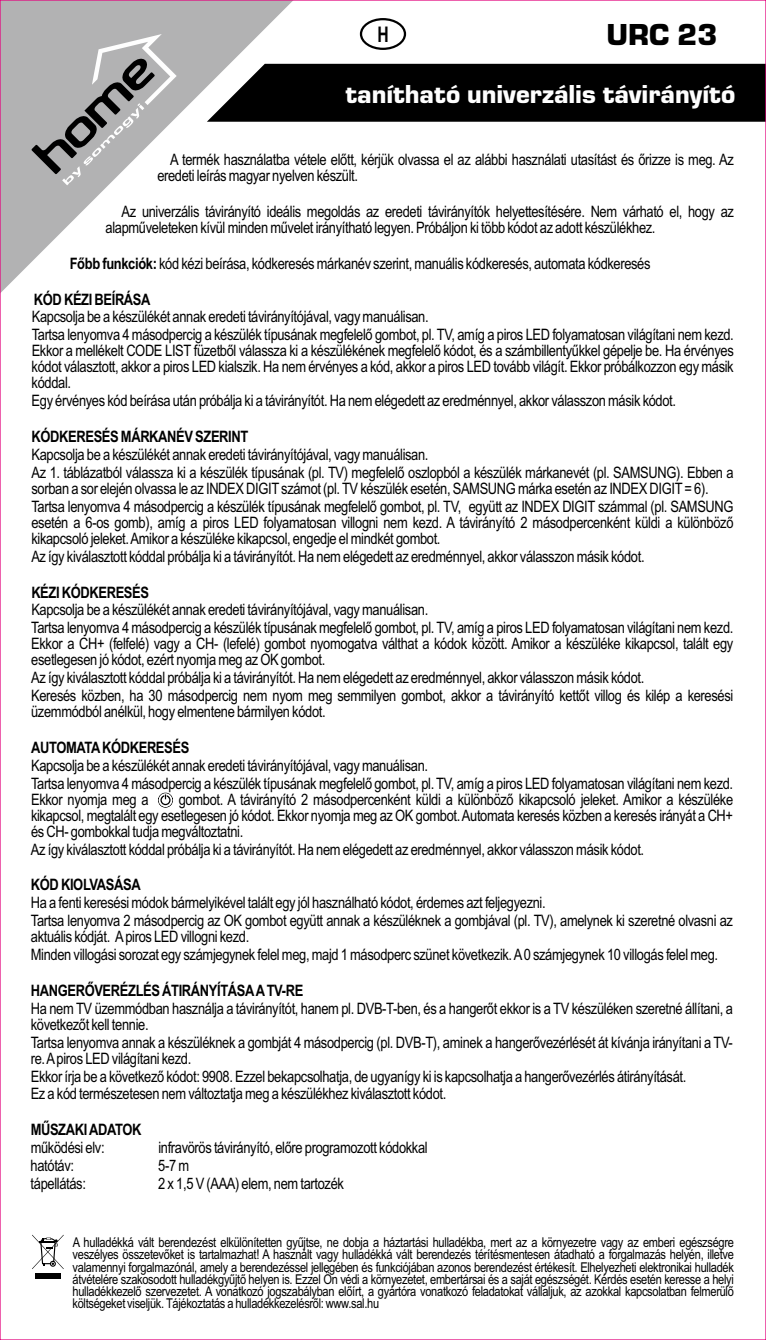
<style>
.page{position:relative;width:766px;height:1340px;background:#fff}
.page>*{position:absolute;margin:0;border:0;box-sizing:border-box;transform-origin:0 0}
.t1{font:31.5px "Eurostile TEE Blac";color:#000}
.t2{font:27px "Eurostile TEE Blac";color:#fefefe}
.t3{font:700 21.6px "Arial Narrow";color:#000;scale:.89 1}
.t4{font:15.75px/16px "Arial Narrow";letter-spacing:-.025em;color:#000}
.t5{font:700 15.75px "Arial Narrow";letter-spacing:-.025em;color:#000}
.t6{font:13.5px/12.2px "Arial Narrow";letter-spacing:-.025em;color:#000;text-align:justify}
.s1{font-weight:700}
</style>
<div class="page">
<div style="left:306px;top:64px;width:457px;height:58px;background:#000"></div>
<svg style="left:2px;top:2px;width:304px;height:290px"></svg>
<svg style="left:31px;top:34px;width:146px;height:151px"></svg>
<svg style="left:360px;top:18px;width:46px;height:32px"></svg>
<svg style="left:158px;top:792px;width:15px;height:15px"></svg>
<svg style="left:32px;top:1234px;width:32px;height:35px"></svg>
<div style="left:35px;top:1272px;width:26px;height:6px;background:#000"></div>
<h3 class="t3" style="left:377px;top:26px;width:14px">H</h3>
<h1 class="t1" style="left:606px;top:21px;width:112px">URC 23</h1>
<h2 class="t2" style="left:345px;top:83px;width:391px">tanítható univerzális távirányító</h2>
<p class="t4" style="left:157px;top:153px;width:578px;text-indent:13px">A termék használatba vétele előtt, kérjük olvassa el az alábbi használati utasítást és őrizze is meg. Az eredeti leírás magyar nyelven készült.</p>
<p class="t4" style="left:105px;top:205px;width:629px;text-indent:16px">Az univerzális távirányító ideális megoldás az eredeti távirányítók helyettesítésére. Nem várható el, hogy az alapműveleteken kívül minden művelet irányítható legyen. Próbáljon ki több kódot az adott készülékhez.</p>
<p class="t4" style="left:70px;top:257px;width:582px"><span class="s1">Főbb funkciók:</span> kód kézi beírása, kódkeresés márkanév szerint, manuális kódkeresés, automata kódkeresés</p>
<p class="t5" style="left:34px;top:293px;width:118px">KÓD KÉZI BEÍRÁSA</p>
<p class="t4" style="left:32px;top:309px;width:703px;line-height:17.8px">Kapcsolja be a készülékét annak eredeti távirányítójával, vagy manuálisan.<br>Tartsa lenyomva 4 másodpercig a készülék típusának megfelelő gombot, pl. TV, amíg a piros LED folyamatosan világítani nem kezd.</p>
<p class="t4" style="left:32px;top:344px;width:703px;text-align:justify">Ekkor a mellékelt CODE LIST füzetből válassza ki a készülékének megfelelő kódot, és a számbillentyűkkel gépelje be. Ha érvényes kódot választott, akkor a piros LED kialszik. Ha nem érvényes a kód, akkor a piros LED tovább világít. Ekkor próbálkozzon egy másik kóddal.</p>
<p class="t4" style="left:32px;top:394px;width:645px">Egy érvényes kód beírása után próbálja ki a távirányítót. Ha nem elégedett az eredménnyel, akkor válasszon másik kódot.</p>
<p class="t5" style="left:32px;top:430px;width:218px">KÓDKERESÉS MÁRKANÉV SZERINT</p>
<p class="t4" style="left:32px;top:447px;width:703px;line-height:17.8px">Kapcsolja be a készülékét annak eredeti távirányítójával, vagy manuálisan.<br>Az 1. táblázatból válassza ki a készülék típusának (pl. TV) megfelelő oszlopból a készülék márkanevét (pl. SAMSUNG). Ebben a</p>
<p class="t4" style="left:31px;top:481px;width:703px;line-height:17.8px">sorban a sor elején olvassa le az INDEX DIGITszámot (pl. TV készülék esetén, SAMSUNG márka esetén az INDEX DIGIT= 6).<br>Tartsa lenyomva 4 másodpercig a készülék típusának megfelelő gombot, pl. TV, együtt az INDEX DIGIT számmal (pl. SAMSUNG</p>
<p class="t4" style="left:31px;top:515px;width:703px">esetén a 6-os gomb), amíg a piros LED folyamatosan villogni nem kezd. A távirányító 2 másodpercenként küldi a különböző kikapcsoló jeleket. Amikor a készüléke kikapcsol, engedje el mindkét gombot.</p>
<p class="t4" style="left:31px;top:549px;width:614px">Az így kiválasztott kóddal próbálja ki a távirányítót. Ha nem elégedett az eredménnyel, akkor válasszon másik kódot.</p>
<p class="t5" style="left:31px;top:586px;width:119px">KÉZI KÓDKERESÉS</p>
<p class="t4" style="left:31px;top:602px;width:703px;line-height:17.8px">Kapcsolja be a készülékét annak eredeti távirányítójával, vagy manuálisan.<br>Tartsa lenyomva 4 másodpercig a készülék típusának megfelelő gombot, pl. TV, amíg a piros LED folyamatosan világítani nem kezd.</p>
<p class="t4" style="left:31px;top:637px;width:703px">Ekkor a CH+ (felfelé) vagy a CH- (lefelé) gombot nyomogatva válthat a kódok között. Amikor a készüléke kikapcsol, talált egy esetlegesen jó kódot, ezért nyomja meg az OK gombot.</p>
<p class="t4" style="left:31px;top:670px;width:703px;line-height:17.8px">Az így kiválasztott kóddal próbálja ki a távirányítót. Ha nem elégedett az eredménnyel, akkor válasszon másik kódot.<br>Keresés közben, ha 30 másodpercig nem nyom meg semmilyen gombot, akkor a távirányító kettőt villog és kilép a keresési</p>
<p class="t4" style="left:31px;top:705px;width:296px">üzemmódból anélkül, hogy elmentene bármilyen kódot.</p>
<p class="t5" style="left:31px;top:741px;width:160px">AUTOMATAKÓDKERESÉS</p>
<p class="t4" style="left:31px;top:757px;width:703px;line-height:17.8px">Kapcsolja be a készülékét annak eredeti távirányítójával, vagy manuálisan.<br>Tartsa lenyomva 4 másodpercig a készülék típusának megfelelő gombot, pl. TV, amíg a piros LED folyamatosan világítani nem kezd.</p>
<p class="t4" style="left:31px;top:792px;width:119px">Ekkor nyomja meg a</p>
<p class="t4" style="left:31px;top:792px;width:703px;text-align:justify;text-indent:148px">gombot. A távirányító 2 másodpercenként küldi a különböző kikapcsoló jeleket. Amikor a készüléke kikapcsol, megtalált egy esetlegesen jó kódot. Ekkor nyomja meg az OK gombot. Automata keresés közben a keresés irányát a CH+ és CH- gombokkal tudja megváltoztatni.</p>
<p class="t4" style="left:31px;top:842px;width:614px">Az így kiválasztott kóddal próbálja ki a távirányítót. Ha nem elégedett az eredménnyel, akkor válasszon másik kódot.</p>
<p class="t5" style="left:31px;top:879px;width:111px">KÓD KIOLVASÁSA</p>
<p class="t4" style="left:31px;top:895px;width:703px;line-height:17.8px">Ha a fenti keresési módok bármelyikével talált egy jól használható kódot, érdemes azt feljegyezni.<br>Tartsa lenyomva 2 másodpercig az OK gombot együtt annak a készüléknek a gombjával (pl. TV), amelynek ki szeretné olvasni az</p>
<p class="t4" style="left:31px;top:929px;width:688px;line-height:17.8px">aktuális kódját. Apiros LED villogni kezd.<br>Minden villogási sorozat egy számjegynek felel meg, majd 1 másodperc szünet következik. A0 számjegynek 10 villogás felel meg.</p>
<p class="t5" style="left:31px;top:984px;width:274px">HANGERŐVERÉZLÉS ÁTIRÁNYÍTÁSAATV-RE</p>
<p class="t4" style="left:31px;top:1001px;width:703px">Ha nem TV üzemmódban használja a távirányítót, hanem pl. DVB-T-ben, és a hangerőt ekkor is a TV készüléken szeretné állítani, a következőt kell tennie.</p>
<p class="t4" style="left:31px;top:1035px;width:703px">Tartsa lenyomva annak a készüléknek a gombját 4 másodpercig (pl. DVB-T), aminek a hangerővezérlését át kívánja irányítani a TV&shy;re. Apiros LED világítani kezd.</p>
<p class="t4" style="left:31px;top:1068px;width:657px;line-height:17.8px">Ekkor írja be a következő kódot: 9908. Ezzel bekapcsolhatja, de ugyanígy ki is kapcsolhatja a hangerővezérlés átirányítását.<br>Ez a kód természetesen nem változtatja meg a készülékhez kiválasztott kódot.</p>
<p class="t5" style="left:31px;top:1123px;width:112px">MŰSZAKI ADATOK</p>
<p class="t4" style="left:31px;top:1140px;width:75px">működési elv:</p>
<p class="t4" style="left:158px;top:1140px;width:271px">infravörös távirányító, előre programozott kódokkal</p>
<p class="t4" style="left:31px;top:1158px;width:45px">hatótáv:</p>
<p class="t4" style="left:158px;top:1158px;width:32px">5-7 m</p>
<p class="t4" style="left:31px;top:1176px;width:57px">tápellátás:</p>
<p class="t4" style="left:158px;top:1176px;width:187px">2 x 1,5 V (AAA) elem, nem tartozék</p>
<p class="t6" style="left:72px;top:1237px;width:662px">A hulladékká vált berendezést elkülönítetten gyűjtse, ne dobja a háztartási hulladékba, mert az a környezetre vagy az emberi egészségre veszélyes összetevőket is tartalmazhat! A használt vagy hulladékká vált berendezés térítésmentesen átadható a forgalmazás helyén, illetve valamennyi forgalmazónál, amely a berendezéssel jellegében és funkciójában azonos berendezést értékesít. Elhelyezheti elektronikai hulladék átvételére szakosodott hulladékgyűjtő helyen is. Ezzel Ön védi a környezetet, embertársai és a saját egészségét. Kérdés esetén keresse a helyi hulladékkezelő szervezetet. A vonatkozó jogszabályban előírt, a gyártóra vonatkozó feladatokat vállaljuk, az azokkal kapcsolatban felmerülő költségeket viseljük. Tájékoztatás a hulladékkezelésről: www.sal.hu</p>
</div>
